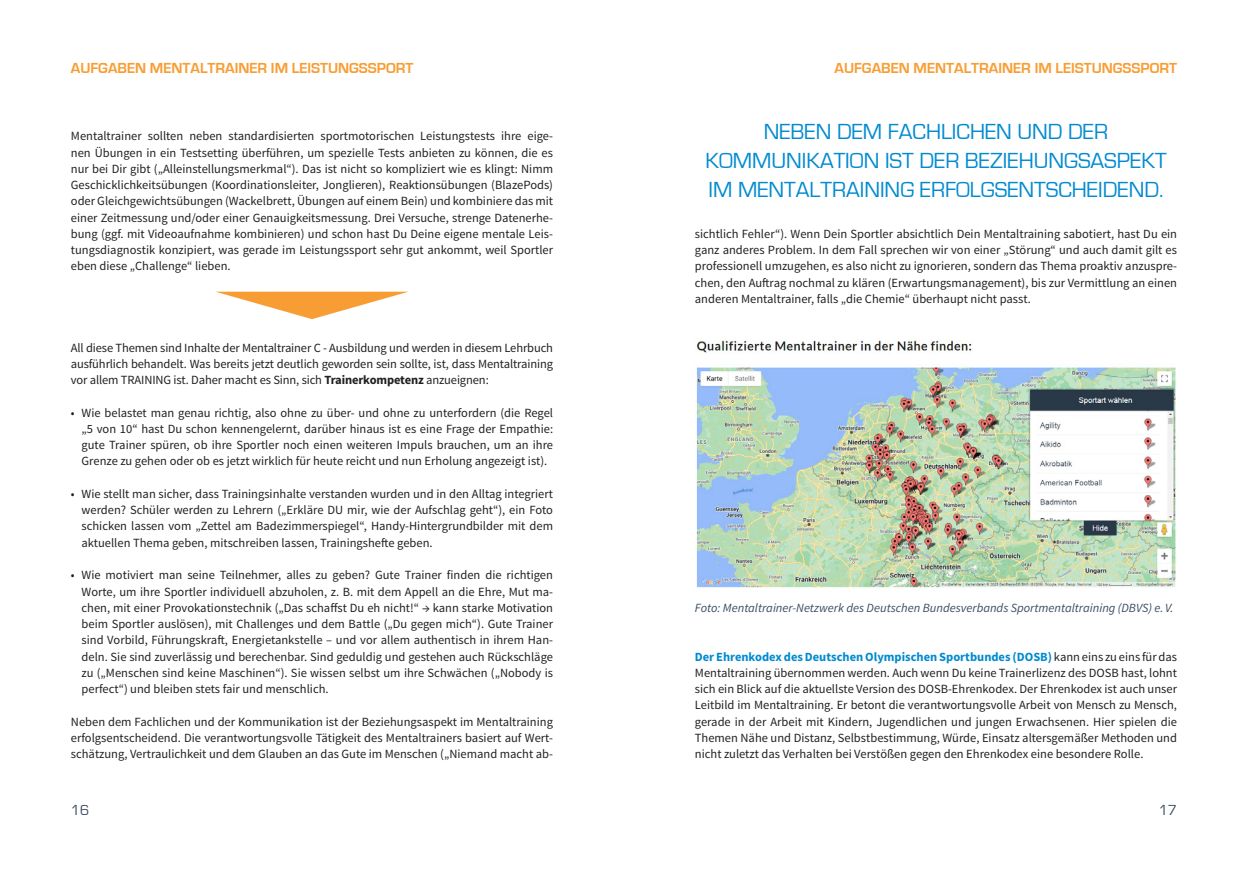
<style>
.page{position:relative;width:1248px;height:872px;background:#fff}
.page>*{position:absolute;margin:0;border:0;box-sizing:border-box;transform-origin:0 0}
.t1{font:22.5px/28.8px "Eurostile";color:#008ad0;text-align:center}
.t2{font:700 15px "Eurostile";color:#f89d33}
.t3{font:15px "Eurostile";color:#3d4d63}
.t4{font:12.5px/16.2px "Source Sans Pro";color:#231f20;text-align:justify}
.t5{font:italic 12.5px "Source Sans Pro";color:#3d4d63}
.s1{font-weight:700}
.s2{font-weight:700;color:#008ad0}
</style>
<div class="page">
<img style="left:696px;top:340px;width:480px;height:248px">
<svg style="left:217px;top:292px;width:190px;height:27px"></svg>
<p class="t2" style="left:71px;top:59px;width:344px">AUFGABEN MENTALTRAINER IM LEISTUNGSSPORT</p>
<p class="t2" style="left:834px;top:59px;width:344px">AUFGABEN MENTALTRAINER IM LEISTUNGSSPORT</p>
<p class="t4" style="left:71px;top:128px;width:483px">Mentaltrainer sollten neben standardisierten sportmotorischen Leistungstests ihre eige&shy;nen Übungen in ein Testsetting überführen, um spezielle Tests anbieten zu können, die es nur bei Dir gibt („Alleinstellungsmerkmal“). Das ist nicht so kompliziert wie es klingt: Nimm Geschicklichkeitsübungen (Koordinationsleiter, Jonglieren), Reaktionsübungen (BlazePods) oder Gleichgewichtsübungen (Wackelbrett, Übungen auf einem Bein) und kombiniere das mit einer Zeitmessung und/oder einer Genauigkeitsmessung. Drei Versuche, strenge Datenerhe&shy;bung (ggf. mit Videoaufnahme kombinieren) und schon hast Du Deine eigene mentale Leis&shy;tungsdiagnostik konzipiert, was gerade im Leistungssport sehr gut ankommt, weil Sportler eben diese „Challenge“ lieben.</p>
<p class="t4" style="left:71px;top:339px;width:483px">All diese Themen sind Inhalte der Mentaltrainer C - Ausbildung und werden in diesem Lehrbuch ausführlich behandelt. Was bereits jetzt deutlich geworden sein sollte, ist, dass Mentaltraining vor allem TRAINING ist. Daher macht es Sinn, sich <span class="s1">Trainerkompetenz</span> anzueignen:</p>
<p class="t4" style="left:81px;top:404px;width:473px;text-indent:-11px">• Wie belastet man genau richtig, also ohne zu über- und ohne zu unterfordern (die Regel „5 von 10“ hast Du schon kennengelernt, darüber hinaus ist es eine Frage der Empathie: gute Trainer spüren, ob ihre Sportler noch einen weiteren Impuls brauchen, um an ihre Grenze zu gehen oder ob es jetzt wirklich für heute reicht und nun Erholung angezeigt ist).</p>
<p class="t4" style="left:81px;top:486px;width:473px;text-indent:-11px">• Wie stellt man sicher, dass Trainingsinhalte verstanden wurden und in den Alltag integriert werden? Schüler werden zu Lehrern („Erkläre DU mir, wie der Aufschlag geht“), ein Foto schicken lassen vom „Zettel am Badezimmerspiegel“, Handy-Hintergrundbilder mit dem aktuellen Thema geben, mitschreiben lassen, Trainingshefte geben.</p>
<p class="t4" style="left:81px;top:567px;width:473px;text-indent:-11px">• Wie motiviert man seine Teilnehmer, alles zu geben? Gute Trainer finden die richtigen Worte, um ihre Sportler individuell abzuholen, z. B. mit dem Appell an die Ehre, Mut ma&shy;chen, mit einer Provokationstechnik („Das schaffst Du eh nicht!“ → kann starke Motivation beim Sportler auslösen), mit Challenges und dem Battle („Du gegen mich“). Gute Trainer sind Vorbild, Führungskraft, Energietankstelle – und vor allem authentisch in ihrem Han&shy;deln. Sie sind zuverlässig und berechenbar. Sind geduldig und gestehen auch Rückschläge zu („Menschen sind keine Maschinen“). Sie wissen selbst um ihre Schwächen („Nobody is perfect“) und bleiben stets fair und menschlich.</p>
<p class="t4" style="left:71px;top:713px;width:483px">Neben dem Fachlichen und der Kommunikation ist der Beziehungsaspekt im Mentaltraining erfolgsentscheidend. Die verantwortungsvolle Tätigkeit des Mentaltrainers basiert auf Wert&shy;schätzung, Vertraulichkeit und dem Glauben an das Gute im Menschen („Niemand macht ab-</p>
<h1 class="t1" style="left:705px;top:118px;width:462px">NEBEN DEM FACHLICHEN UND DER<br>KOMMUNIKATION IST DER BEZIEHUNGSASPEKT<br>IM MENTALTRAINING ERFOLGSENTSCHEIDEND.</h1>
<p class="t4" style="left:694px;top:226px;width:483px">sichtlich Fehler“). Wenn Dein Sportler absichtlich Dein Mentaltraining sabotiert, hast Du ein ganz anderes Problem. In dem Fall sprechen wir von einer „Störung“ und auch damit gilt es professionell umzugehen, es also nicht zu ignorieren, sondern das Thema proaktiv anzuspre&shy;chen, den Auftrag nochmal zu klären (Erwartungsmanagement), bis zur Vermittlung an einen anderen Mentaltrainer, falls „die Chemie“ überhaupt nicht passt.</p>
<p class="t5" style="left:694px;top:600px;width:480px">Foto: Mentaltrainer-Netzwerk des Deutschen Bundesverbands Sportmentaltraining (DBVS) e. V.</p>
<p class="t4" style="left:694px;top:648px;width:483px"><span class="s2">Der Ehrenkodex des Deutschen Olympischen Sportbundes (DOSB)</span> kann eins zu eins für das Mentaltraining übernommen werden. Auch wenn Du keine Trainerlizenz des DOSB hast, lohnt sich ein Blick auf die aktuellste Version des DOSB-Ehrenkodex. Der Ehrenkodex ist auch unser Leitbild im Mentaltraining. Er betont die verantwortungsvolle Arbeit von Mensch zu Mensch, gerade in der Arbeit mit Kindern, Jugendlichen und jungen Erwachsenen. Hier spielen die Themen Nähe und Distanz, Selbstbestimmung, Würde, Einsatz altersgemäßer Methoden und nicht zuletzt das Verhalten bei Verstößen gegen den Ehrenkodex eine besondere Rolle.</p>
<p class="t3" style="left:71px;top:802px;width:20px">16</p>
<p class="t3" style="left:1158px;top:802px;width:20px">17</p>
</div>
